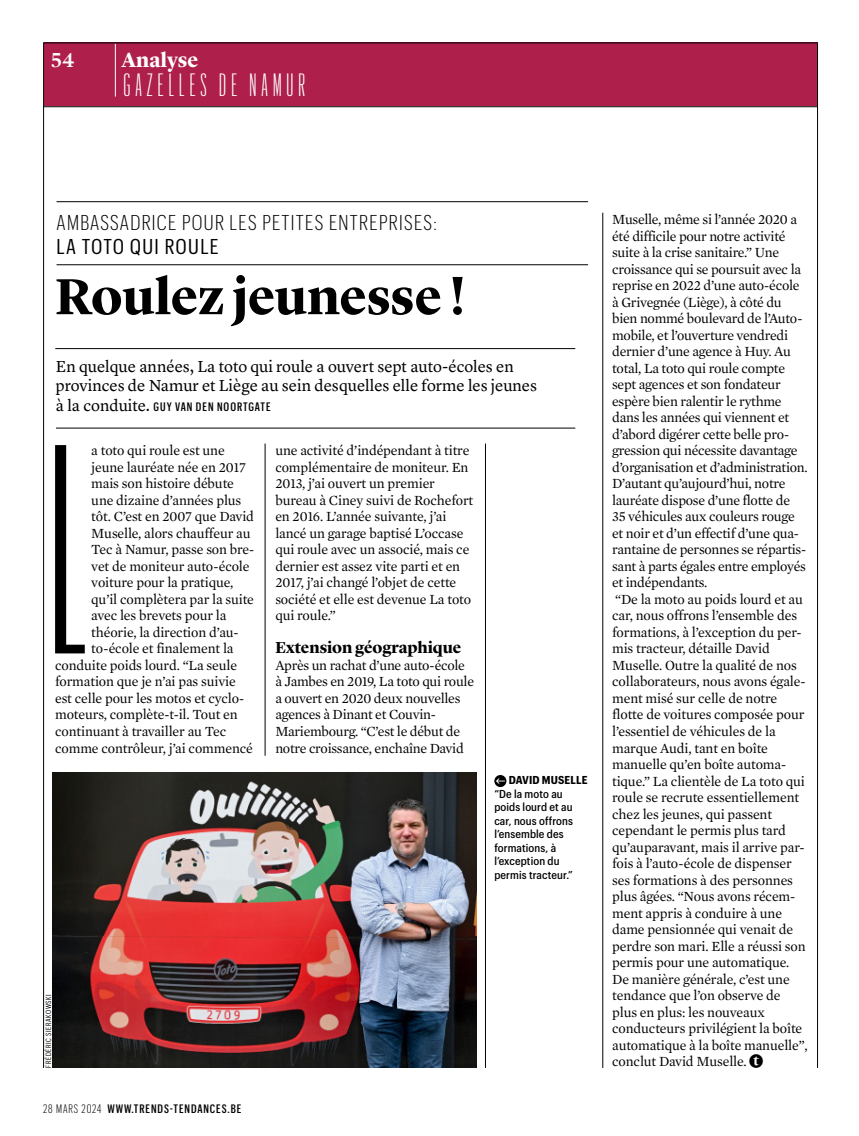
<style>
.page{position:relative;width:859px;height:1136px;background:#fff}
.page>*{position:absolute;margin:0;border:0;box-sizing:border-box;transform-origin:0 0}
.t1{font:291.15px "Graphik XXXX Cond";color:#000}
.t2{font:700 52.5px "Lyon Display";letter-spacing:-.005em;color:#000}
.t3{font:300 31.5px "Graphik XXX Cond";letter-spacing:.16em;color:#fff}
.t4{font:300 21px "Graphik Cond";letter-spacing:.06em;color:#000}
.t5{font:21px "Graphik Cond";letter-spacing:.06em;color:#000}
.t6{font:700 21px "Lyon Display";color:#fff}
.t7{font:500 21px "Lyon Display";color:#fff}
.t8{font:16.5px/19.5px "Lyon Text";color:#000}
.t9{font:700 16.5px "Lyon Display";letter-spacing:-.005em;color:#000}
.t10{font:14.25px/16.5px "Mercury Text G1";letter-spacing:-.01em;color:#000}
.t11{font:500 12px "Graphik X Cond";letter-spacing:.075em;color:#000}
.t12{font:500 11.25px/13.5px "Graphik Compact";letter-spacing:.01em;color:#000}
.t13{font:700 11.25px "Graphik Compact";letter-spacing:.015em;color:#000}
.t14{font:7.5px "Graphik Cond";letter-spacing:.08em;color:#000}
.s1{font-family:"Lyon Text";font-weight:400;font-size:16.5px}
.s2{font-weight:300}
.s3{font-family:"Final Trends";font-size:13.5px}
</style>
<div class="page">
<hr style="left:55px;top:348px;width:520px;height:1px;background:#000">
<hr style="left:56px;top:427px;width:519px;height:1px;background:#000">
<svg style="left:494px;top:775px;width:12px;height:12px"></svg>
<div style="left:44px;top:43px;width:774px;height:63px;background:#ae1f4c"></div>
<hr style="left:43px;top:43px;width:775px;height:1px;background:#000">
<hr style="left:43px;top:106px;width:775px;height:1px;background:#000">
<hr style="left:43px;top:43px;width:1px;height:1024px;background:#000">
<hr style="left:817px;top:43px;width:1px;height:1024px;background:#000">
<hr style="left:265px;top:443px;width:1px;height:312px;background:#000">
<hr style="left:485px;top:443px;width:1px;height:624px;background:#000">
<hr style="left:602px;top:213px;width:1px;height:854px;background:#000">
<img style="left:52px;top:772px;width:424px;height:295px">
<hr style="left:115px;top:44px;width:1px;height:52px;background:#fff">
<hr style="left:57px;top:201px;width:531px;height:1px;background:#000">
<hr style="left:57px;top:264px;width:531px;height:1px;background:#000">
<h3 class="t7" style="left:51px;top:44px;width:25px">54</h3>
<h3 class="t6" style="left:122px;top:44px;width:78px">Analyse</h3>
<h3 class="t3" style="left:124px;top:67px;width:183px">GAZELLES DE NAMUR</h3>
<h3 class="t4" style="left:57px;top:208px;width:382px">AMBASSADRICE POUR LES PETITES ENTREPRISES:</h3>
<h3 class="t5" style="left:57px;top:231px;width:164px">LA TOTO QUI ROULE</h3>
<h2 class="t2" style="left:55px;top:257px;width:412px">Roulez jeunesse !</h2>
<p class="t8" style="left:56px;top:355px;width:483px">En quelque années, La toto qui roule a ouvert sept auto-écoles en provinces de Namur et Liège au sein desquelles elle forme les jeunes</p>
<p class="t11" style="left:56px;top:398px;width:216px"><span class="s1">à la conduite.</span> GUY VAN DEN NOORTGATE</p>
<h1 class="t1" style="left:50px;top:395px;width:40px">L</h1>
<p class="t10" style="left:91px;top:441px;width:135px">a toto qui roule est une</p>
<p class="t10" style="left:91px;top:458px;width:156px">jeune lauréate née en 2017</p>
<p class="t10" style="left:91px;top:474px;width:144px">mais son histoire débute</p>
<p class="t10" style="left:91px;top:491px;width:151px">une dizaine d’années plus</p>
<p class="t10" style="left:91px;top:507px;width:164px">tôt. C’est en 2007 que David</p>
<p class="t10" style="left:91px;top:524px;width:161px">Muselle, alors chauffeur au</p>
<p class="t10" style="left:91px;top:540px;width:165px">Tec à Namur, passe son bre-</p>
<p class="t10" style="left:91px;top:557px;width:160px">vet de moniteur auto-école</p>
<p class="t10" style="left:91px;top:573px;width:144px">voiture pour la pratique,</p>
<p class="t10" style="left:91px;top:590px;width:164px">qu’il complètera par la suite</p>
<p class="t10" style="left:91px;top:606px;width:137px">avec les brevets pour la</p>
<p class="t10" style="left:91px;top:623px;width:149px">théorie, la direction d’au-</p>
<p class="t10" style="left:91px;top:639px;width:144px">to-école et finalement la</p>
<p class="t10" style="left:55px;top:656px;width:184px">conduite poids lourd. “La seule</p>
<p class="t10" style="left:55px;top:672px;width:182px">formation que je n’ai pas suivie</p>
<p class="t10" style="left:55px;top:689px;width:191px">est celle pour les motos et cyclo-</p>
<p class="t10" style="left:55px;top:705px;width:184px">moteurs, complète-t-il. Tout en</p>
<p class="t10" style="left:55px;top:722px;width:173px">continuant à travailler au Tec</p>
<p class="t10" style="left:55px;top:738px;width:199px">comme contrôleur, j’ai commencé</p>
<p class="t10" style="left:275px;top:441px;width:199px">une activité d’indépendant à titre complémentaire de moniteur. En<br>2013, j’ai ouvert un premier bureau à Ciney suivi de Rochefort en 2016. L’année suivante, j’ai lancé un garage baptisé L’occase qui roule avec un associé, mais ce dernier est assez vite parti et en<br>2017, j’ai changé l’objet de cette société et elle est devenue La toto qui roule.”</p>
<p class="t9" style="left:275px;top:635px;width:188px">Extension géographique</p>
<p class="t10" style="left:275px;top:656px;width:200px">Après un rachat d’une auto-école à Jambes en 2019, La toto qui roule a ouvert en 2020 deux nouvelles agences à Dinant et Couvin-<br>Mariembourg. “C’est le début de notre croissance, enchaîne David</p>
<p class="t13" style="left:509px;top:771px;width:80px">DAVID MUSELLE</p>
<p class="t12" style="left:494px;top:785px;width:80px">“De la moto au poids lourd et au car, nous offrons l’ensemble des formations, à l’exception du permis tracteur.”</p>
<p class="t14" style="left:43px;top:1067px;width:75px;rotate:-90deg">FRÉDÉRIC SIERAKOWSKI</p>
<p class="t11" style="left:43px;top:1099px;width:200px"><span class="s2">28 MARS 2024</span> WWW.TRENDS-TENDANCES.BE</p>
<p class="t10" style="left:612px;top:210px;width:197px">Muselle, même si l’année 2020 a été difficile pour notre activité suite à la crise sanitaire.” Une croissance qui se poursuit avec la reprise en 2022 d’une auto-école à Grivegnée (Liège), à côté du bien nommé boulevard de l’Auto&shy;mobile, et l’ouverture vendredi dernier d’une agence à Huy. Au total, La toto qui roule compte sept agences et son fondateur espère bien ralentir le rythme dans les années qui viennent et d’abord digérer cette belle pro&shy;gression qui nécessite davantage d’organisation et d’administration.<br>D’autant qu’aujourd’hui, notre lauréate dispose d’une flotte de<br>35 véhicules aux couleurs rouge et noir et d’un effectif d’une qua&shy;rantaine de personnes se répartis&shy;sant à parts égales entre employés et indépendants.<br>“De la moto au poids lourd et au car, nous offrons l’ensemble des formations, à l’exception du per&shy;mis tracteur, détaille David<br>Muselle. Outre la qualité de nos collaborateurs, nous avons égale&shy;ment misé sur celle de notre flotte de voitures composée pour l’essentiel de véhicules de la marque Audi, tant en boîte manuelle qu’en boîte automa&shy;tique.” La clientèle de La toto qui roule se recrute essentiellement chez les jeunes, qui passent cependant le permis plus tard qu’auparavant, mais il arrive par&shy;fois à l’auto-école de dispenser ses formations à des personnes plus âgées. “Nous avons récem&shy;ment appris à conduire à une dame pensionnée qui venait de perdre son mari. Elle a réussi son permis pour une automatique.<br>De manière générale, c’est une tendance que l’on observe de plus en plus: les nouveaux conducteurs privilégient la boîte automatique à la boîte manuelle”, conclut David Muselle. <span class="s3">z</span></p>
</div>
